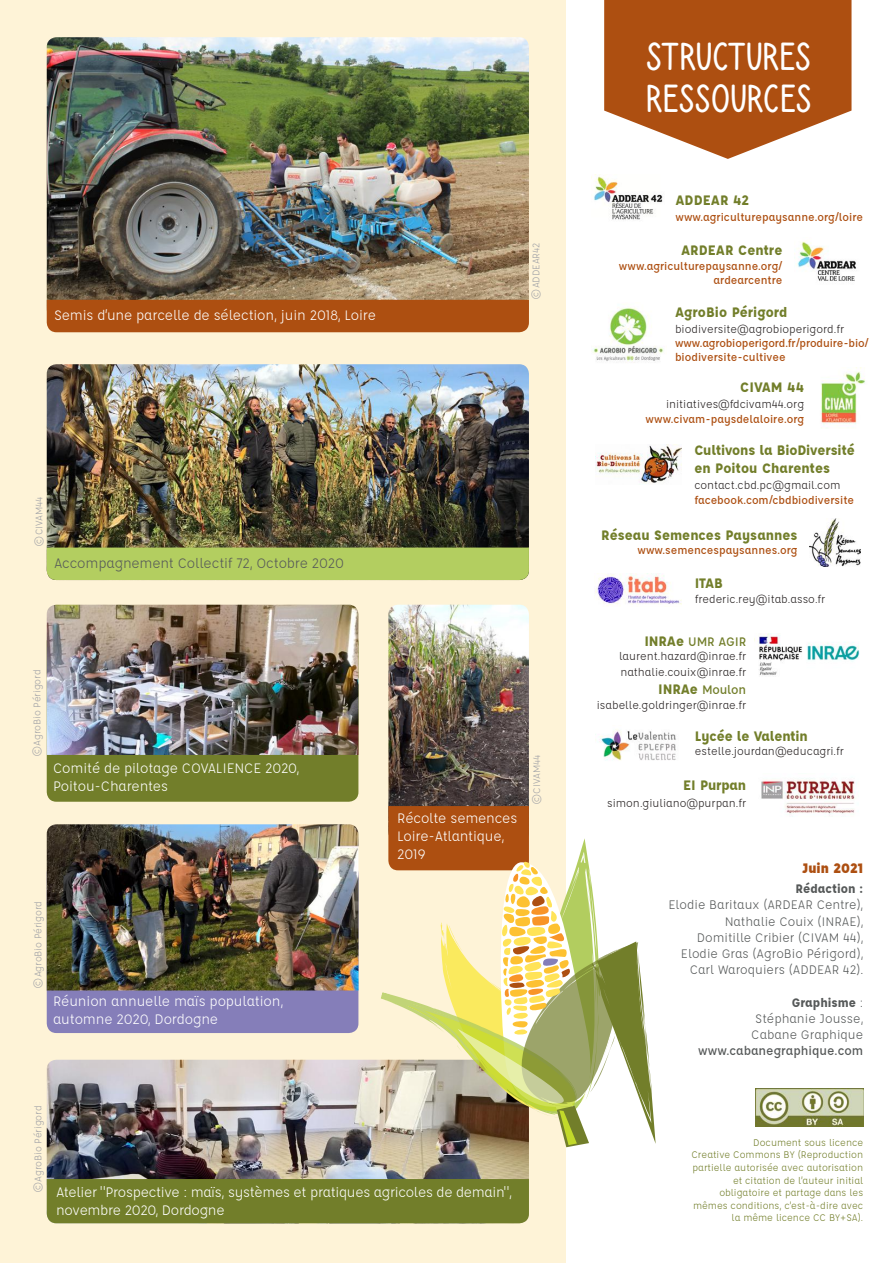
<style>
.page{position:relative;width:893px;height:1263px;background:#fff}
.page>*{position:absolute;margin:0;border:0;box-sizing:border-box;transform-origin:0 0}
.t1{font:36px/42px "Lumie";letter-spacing:-.03em;color:#fff}
.t2{font:15px/18px "Affogato";letter-spacing:-.01em;color:#fff}
.t3{font:700 15px/18px "Affogato";color:#727e2a}
.t4{font:15px "Affogato";letter-spacing:-.01em;color:#565959}
.t5{font:900 15px "Affogato";color:#ad4f11}
.t6{font:13.5px/16.2px "Affogato";color:#565959;text-align:right}
.t7{font:500 13.5px "Affogato";color:#565959}
.t8{font:500 13.5px "Affogato";letter-spacing:-.01em;color:#727e2a}
.t9{font:700 13.5px "Affogato";color:#565959}
.t10{font:12px/16.2px "Affogato";color:#241f1f}
.t11{font:500 12px/14.4px "Affogato";color:#ad4f11;text-align:right}
.t12{font:10.5px/12.6px "Affogato";color:#727e2a;text-align:right}
.t13{font:10.5px "Affogato";letter-spacing:-.01em;color:#a0a1a6}
.s1{font-weight:700;font-size:15px}
.s2{font-weight:700}
</style>
<div class="page">
<div style="left:0;top:0;width:565px;height:1263px;background:#fef3d7"></div>
<div style="left:47px;top:632px;width:311px;height:170px;background:#727e2a;border-radius:10px"></div>
<div style="left:47px;top:864px;width:311px;height:169px;background:#857eb9;border-radius:10px"></div>
<img style="left:47px;top:37px;width:482px;height:263px">
<div style="left:47px;top:300px;width:482px;height:32px;background:#ad4f11"></div>
<img style="left:47px;top:605px;width:311px;height:150px">
<img style="left:388px;top:605px;width:141px;height:201px">
<img style="left:47px;top:824px;width:311px;height:166px">
<img style="left:47px;top:1060px;width:482px;height:119px">
<div style="left:47px;top:1179px;width:482px;height:44px;background:#727e2a"></div>
<img style="left:47px;top:364px;width:482px;height:183px">
<img style="left:756px;top:1089px;width:107px;height:37px">
<svg style="left:381px;top:806px;width:275px;height:341px"></svg>
<img style="left:593px;top:307px;width:71px;height:56px">
<img style="left:821px;top:367px;width:44px;height:59px">
<img style="left:591px;top:174px;width:72px;height:46px">
<img style="left:595px;top:445px;width:87px;height:38px">
<img style="left:595px;top:574px;width:86px;height:32px">
<img style="left:599px;top:729px;width:77px;height:32px">
<img style="left:757px;top:634px;width:103px;height:41px">
<img style="left:761px;top:780px;width:96px;height:37px">
<img style="left:794px;top:240px;width:62px;height:41px">
<img style="left:809px;top:519px;width:51px;height:48px">
<svg style="left:604px;top:0;width:247px;height:159px;background:#b96935"></svg>
<div style="left:47px;top:547px;width:482px;height:33px;background:#b3ce60"></div>
<p class="t2" style="left:54px;top:306px;width:324px">Semis d’une parcelle de sélection, juin 2018, Loire</p>
<p class="t13" style="left:530px;top:300px;width:59px;rotate:-90deg">©ADDEAR42</p>
<p class="t13" style="left:33px;top:547px;width:52px;rotate:-90deg">©CIVAM44</p>
<p class="t4" style="left:54px;top:554px;width:291px">Accompagnement Collectif 72, Octobre 2020</p>
<p class="t13" style="left:31px;top:757px;width:89px;rotate:-90deg">©AgroBio Périgord</p>
<p class="t2" style="left:53px;top:759px;width:248px">Comité de pilotage COVALIENCE 2020,<br>Poitou-Charentes</p>
<p class="t13" style="left:32px;top:989px;width:89px;rotate:-90deg">©AgroBio Périgord</p>
<p class="t2" style="left:53px;top:992px;width:232px">Réunion annuelle maïs population, automne 2020, Dordogne</p>
<p class="t2" style="left:397px;top:809px;width:122px">Récolte semences<br>Loire-Atlantique,<br>2019</p>
<p class="t13" style="left:530px;top:805px;width:52px;rotate:-90deg">©CIVAM44</p>
<p class="t13" style="left:32px;top:1193px;width:89px;rotate:-90deg">©AgroBio Périgord</p>
<p class="t2" style="left:56px;top:1183px;width:457px">Atelier "Prospective : maïs, systèmes et pratiques agricoles de demain", novembre 2020, Dordogne</p>
<h1 class="t1" style="left:644px;top:32px;width:168px">STRUCTURES<br>RESSOURCES</h1>
<p class="t3" style="left:675px;top:191px;width:75px">ADDEAR 42</p>
<p class="t11" style="left:675px;top:210px;width:189px">www.agriculturepaysanne.org/loire</p>
<p class="t3" style="left:681px;top:241px;width:103px">ARDEAR Centre</p>
<p class="t11" style="left:619px;top:259px;width:165px">www.agriculturepaysanne.org/ ardearcentre</p>
<p class="t3" style="left:675px;top:302px;width:114px">AgroBio Périgord</p>
<p class="t10" style="left:675px;top:321px;width:171px">biodiversite@agrobioperigord.fr</p>
<p class="t11" style="left:675px;top:336px;width:195px;line-height:13.5px;text-align:left">www.agrobioperigord.fr/produire-bio/ biodiversite-cultivee</p>
<p class="t3" style="left:740px;top:378px;width:65px">CIVAM 44</p>
<p class="t10" style="left:666px;top:396px;width:140px">initiatives@fdcivam44.org</p>
<p class="t11" style="left:646px;top:412px;width:160px">www.civam-paysdelaloire.org</p>
<p class="t3" style="left:694px;top:441px;width:162px">Cultivons la BioDiversité en Poitou Charentes</p>
<p class="t10" style="left:694px;top:477px;width:148px">contact.cbd.pc@gmail.com</p>
<p class="t11" style="left:694px;top:493px;width:161px">facebook.com/cbdbiodiversite</p>
<p class="t3" style="left:601px;top:526px;width:198px">Réseau Semences Paysannes</p>
<p class="t11" style="left:637px;top:543px;width:162px">www.semencespaysannes.org</p>
<p class="t3" style="left:695px;top:574px;width:30px">ITAB</p>
<p class="t10" style="left:695px;top:591px;width:132px">frederic.rey@itab.asso.fr</p>
<p class="t8" style="left:644px;top:633px;width:103px"><span class="s1">INRAe</span> UMR AGIR</p>
<p class="t10" style="left:619px;top:648px;width:129px">laurent.hazard@inrae.fr nathalie.couix@inrae.fr</p>
<p class="t8" style="left:658px;top:681px;width:90px"><span class="s1">INRAe</span> Moulon</p>
<p class="t10" style="left:597px;top:696px;width:151px">isabelle.goldringer@inrae.fr</p>
<p class="t3" style="left:695px;top:727px;width:114px">Lycée le Valentin</p>
<p class="t10" style="left:695px;top:743px;width:151px">estelle.jourdan@educagri.fr</p>
<p class="t3" style="left:683px;top:776px;width:65px">EI Purpan</p>
<p class="t10" style="left:607px;top:794px;width:141px">simon.giuliano@purpan.fr</p>
<p class="t5" style="left:802px;top:858px;width:63px">Juin 2021</p>
<p class="t9" style="left:795px;top:880px;width:69px">Rédaction :</p>
<p class="t6" style="left:668px;top:897px;width:196px">Elodie Baritaux (ARDEAR Centre),<br>Nathalie Couix (INRAE),<br>Domitille Cribier (CIVAM 44),<br>Elodie Gras (AgroBio Périgord),<br>Carl Waroquiers (ADDEAR 42).</p>
<p class="t6" style="left:751px;top:994px;width:113px;text-align:justify;text-indent:41px"><span class="s2">Graphisme</span> :<br>Stéphanie Jousse, Cabane Graphique</p>
<p class="t7" style="left:698px;top:1042px;width:167px">www.cabanegraphique.com</p>
<p class="t12" style="left:691px;top:1136px;width:173px">Document sous licence<br>Creative Commons BY (Reproduction partielle autorisée avec autorisation et citation de l’auteur initial obligatoire et partage dans les mêmes conditions, c’est-à-dire avec la même licence CC BY+SA).</p>
</div>
